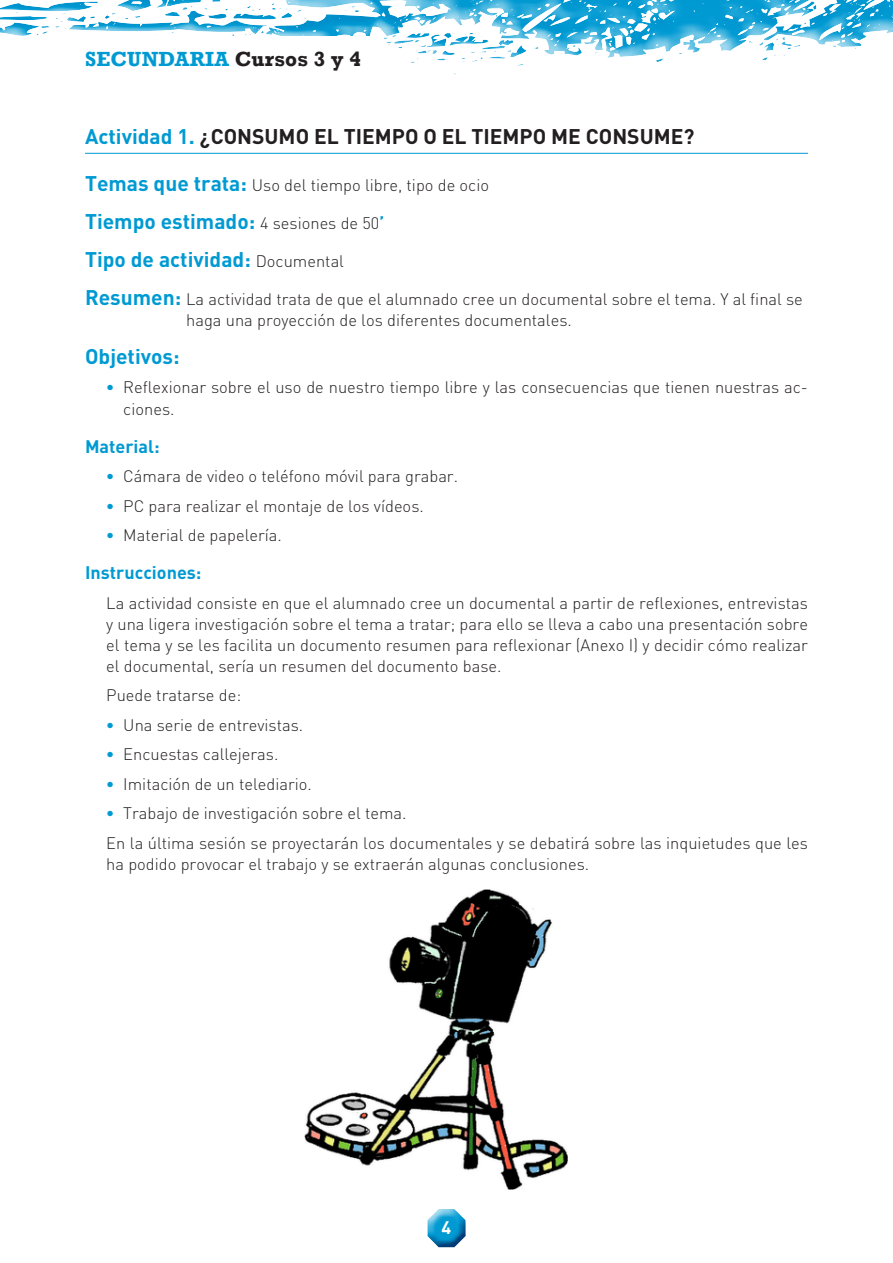
<style>
.page{position:relative;width:893px;height:1263px;background:#fff}
.page>*{position:absolute;margin:0;border:0;box-sizing:border-box;transform-origin:0 0}
.t1{font:700 21px/38px "DIN";color:#009ad3}
.t2{font:700 21px "DIN";color:#231f20}
.t3{font:700 21px "Rockwell";letter-spacing:.01em;color:#009ad3}
.t4{font:700 18px "DIN";color:#009ad3}
.t5{font:700 18px "DIN Pro";color:#fff}
.t6{font:300 16.5px/21px "DIN";color:#231f20}
.s1{color:#231f20}
.s2{color:#009ad3}
.s3{font-weight:700;font-size:21px;color:#009ad3}
.s4{font-weight:300;font-size:16.5px;color:#231f20}
.s5{font-size:18px}
.s6{font-weight:700;color:#009ad3}
</style>
<div class="page">
<div style="left:0;top:0;width:893px;height:76px;background:#bfe6f2;opacity:.75"></div>
<div style="left:85px;top:37px;width:298px;height:45px;background:#fff"></div>
<div style="left:427px;top:1206px;width:40px;height:30px;background:#fff;opacity:.75"></div>
<div style="left:427px;top:1215px;width:40px;height:33px;background:#033068;opacity:.75"></div>
<hr style="left:85px;top:153px;width:723px;height:1px;background:#009ad3">
<img style="left:304px;top:890px;width:263px;height:299px">
<p class="t3" style="left:85px;top:47px;width:277px">SECUNDARIA <span class="s1">Cursos 3 y 4</span></p>
<p class="t2" style="left:85px;top:123px;width:611px"><span class="s2">Actividad 1.</span> ¿CONSUMO EL TIEMPO O EL TIEMPO ME CONSUME?</p>
<p class="t6" style="left:85px;top:174px;width:406px"><span class="s3">Temas que trata:</span> Uso del tiempo libre, tipo de ocio</p>
<p class="t1" style="left:85px;top:201px;width:301px">Tiempo estimado: <span class="s4">4 sesiones de 50</span><span class="s5">’<br></span>Tipo de actividad: <span class="s4">Documental</span></p>
<p class="t6" style="left:186px;top:288px;width:618px;text-indent:-101px"><span class="s3">Resumen:</span> La actividad trata de que el alumnado cree un documental sobre el tema. Y al final se haga una proyección de los diferentes documentales.</p>
<p class="t1" style="left:85px;top:336px;width:96px">Objetivos:</p>
<p class="t6" style="left:123px;top:377px;width:686px;text-indent:-17px"><span class="s6">•</span> Reflexionar sobre el uso de nuestro tiempo libre y las consecuencias que tienen nuestras ac&shy;ciones.</p>
<p class="t4" style="left:85px;top:434px;width:76px">Material:</p>
<p class="t6" style="left:106px;top:465px;width:353px"><span class="s6">•</span> Cámara de video o teléfono móvil para grabar.</p>
<p class="t6" style="left:106px;top:495px;width:319px"><span class="s6">•</span> PC para realizar el montaje de los vídeos.</p>
<p class="t6" style="left:106px;top:524px;width:177px"><span class="s6">•</span> Material de papelería.</p>
<p class="t4" style="left:85px;top:561px;width:118px">Instrucciones:</p>
<p class="t6" style="left:106px;top:592px;width:703px;text-align:justify">La actividad consiste en que el alumnado cree un documental a partir de reflexiones, entrevistas y una ligera investigación sobre el tema a tratar; para ello se lleva a cabo una presentación sobre el tema y se les facilita un documento resumen para reflexionar (Anexo I) y decidir cómo realizar el documental, sería un resumen del documento base.</p>
<p class="t6" style="left:106px;top:684px;width:136px">Puede tratarse de:</p>
<p class="t6" style="left:106px;top:714px;width:198px"><span class="s6">•</span> Una serie de entrevistas.</p>
<p class="t6" style="left:106px;top:743px;width:174px"><span class="s6">•</span> Encuestas callejeras.</p>
<p class="t6" style="left:106px;top:773px;width:207px"><span class="s6">•</span> Imitación de un telediario.</p>
<p class="t6" style="left:106px;top:798px;width:703px;line-height:29.5px"><span class="s6">•</span> Trabajo de investigación sobre el tema.<br>En la última sesión se proyectarán los documentales y se debatirá sobre las inquietudes que les</p>
<p class="t6" style="left:106px;top:853px;width:484px">ha podido provocar el trabajo y se extraerán algunas conclusiones.</p>
<p class="t5" style="left:442px;top:1215px;width:11px">4</p>
</div>
